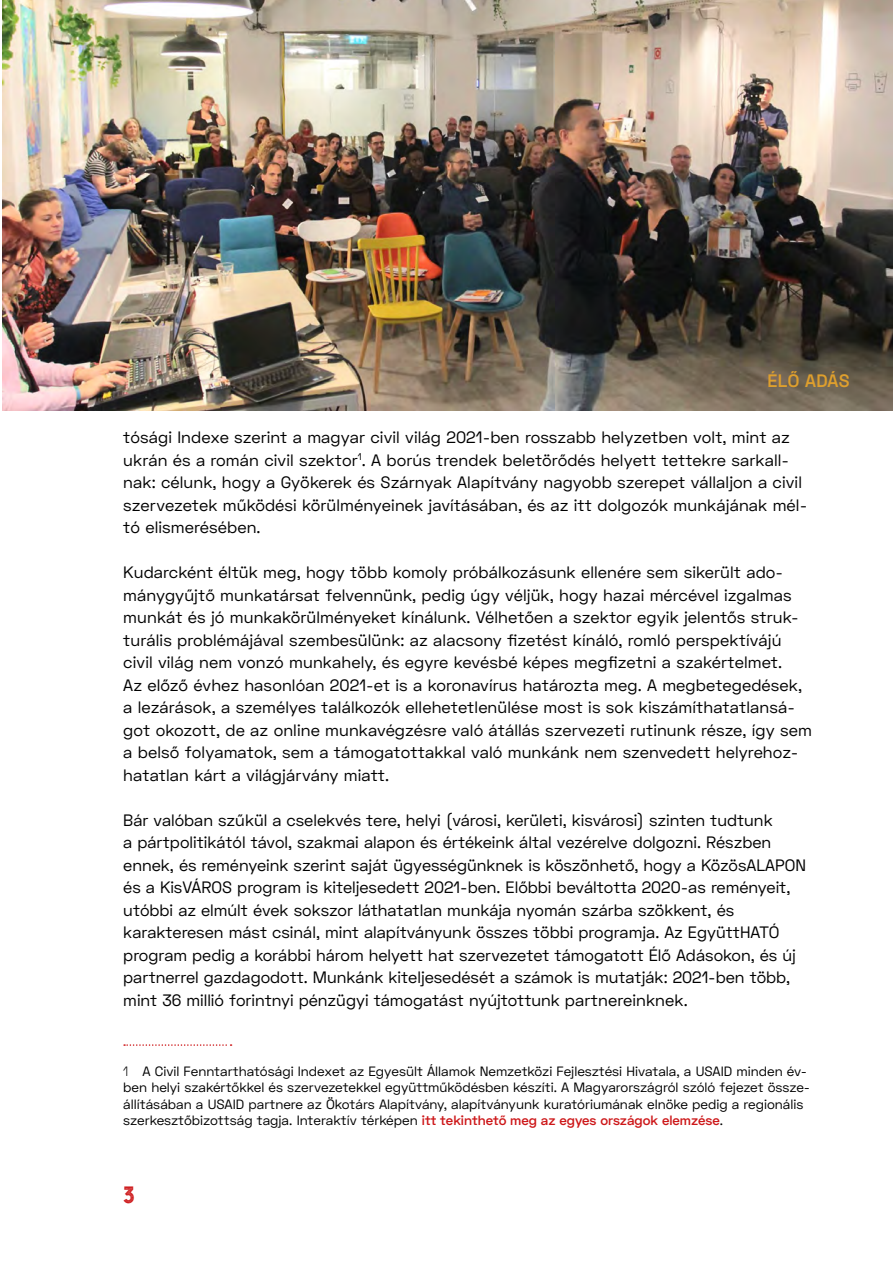
<style>
.page{position:relative;width:893px;height:1263px;background:#fff}
.page>*{position:absolute;margin:0;border:0;box-sizing:border-box;transform-origin:0 0}
.t1{font:22.5px "Hansief Rough";color:#cd1719}
.t2{font:600 18px "Space Grotesk";letter-spacing:.02em;color:#de9f2d}
.t3{font:16.5px/22.5px "Space Grotesk";color:#000}
.t4{font:13.5px/16.5px "Space Grotesk";color:#000}
.s1{font-weight:300}
.s2{font-weight:600;color:#cd1719}
</style>
<div class="page">
<svg style="left:124px;top:1044px;width:108px;height:2px"></svg>
<img style="left:2px;top:0;width:891px;height:410px">
<p class="t2" style="left:767px;top:369px;width:84px">ÉLŐ ADÁS</p>
<p class="t3" style="left:123px;top:426px;width:685px">tósági Indexe szerint a magyar civil világ 2021-ben rosszabb helyzetben volt, mint az ukrán és a román civil szektor<sup>1</sup>. A borús trendek beletörődés helyett tettekre sarkall&shy;nak: célunk, hogy a Gyökerek és Szárnyak Alapítvány nagyobb szerepet vállaljon a civil szervezetek működési körülményeinek javításában, és az itt dolgozók munkájának mél&shy;tó elismerésében.</p>
<p class="t3" style="left:123px;top:561px;width:690px">Kudarcként éltük meg, hogy több komoly próbálkozásunk ellenére sem sikerült ado&shy;mánygyűjtő munkatársat felvennünk, pedig úgy véljük, hogy hazai mércével izgalmas munkát és jó munkakörülményeket kínálunk. Vélhetően a szektor egyik jelentős struk&shy;turális problémájával szembesülünk: az alacsony fizetést kínáló, romló perspektívájú civil világ nem vonzó munkahely, és egyre kevésbé képes megfizetni a szakértelmet.<br>Az előző évhez hasonlóan 2021-et is a koronavírus határozta meg. A megbetegedések, a lezárások, a személyes találkozók ellehetetlenülése most is sok kiszámíthatatlansá&shy;got okozott, de az online munkavégzésre való átállás szervezeti rutinunk része, így sem a belső folyamatok, sem a támogatottakkal való munkánk nem szenvedett helyrehoz&shy;hatatlan kárt a világjárvány miatt.</p>
<p class="t3" style="left:123px;top:808px;width:684px">Bár valóban szűkül a cselekvés tere, helyi (városi, kerületi, kisvárosi) szinten tudtunk<br>a pártpolitikától távol, szakmai alapon és értékeink által vezérelve dolgozni. Részben ennek, és reményeink szerint saját ügyességünknek is köszönhető, hogy a KözösALAPON és a KisVÁROS program is kiteljesedett 2021-ben. Előbbi beváltotta 2020-as reményeit, utóbbi az elmúlt évek sokszor láthatatlan munkája nyomán szárba szökkent, és karakteresen mást csinál, mint alapítványunk összes többi programja. Az EgyüttHATÓ program pedig a korábbi három helyett hat szervezetet támogatott Élő Adásokon, és új partnerrel gazdagodott. Munkánk kiteljesedését a számok is mutatják: 2021-ben több, mint 36 millió forintnyi pénzügyi támogatást nyújtottunk partnereinknek.</p>
<p class="t4" style="left:123px;top:1063px;width:688px"><span class="s1">1</span> A Civil Fenntarthatósági Indexet az Egyesült Államok Nemzetközi Fejlesztési Hivatala, a USAID minden év&shy;ben helyi szakértőkkel és szervezetekkel együttműködésben készíti. A Magyarországról szóló fejezet össze&shy;állításában a USAID partnere az Ökotárs Alapítvány, alapítványunk kuratóriumának elnöke pedig a regionális szerkesztőbizottság tagja. Interaktív térképen <span class="s2">itt tekinthető meg az egyes országok elemzése</span>.</p>
<h1 class="t1" style="left:123px;top:1180px;width:13px">3</h1>
</div>
